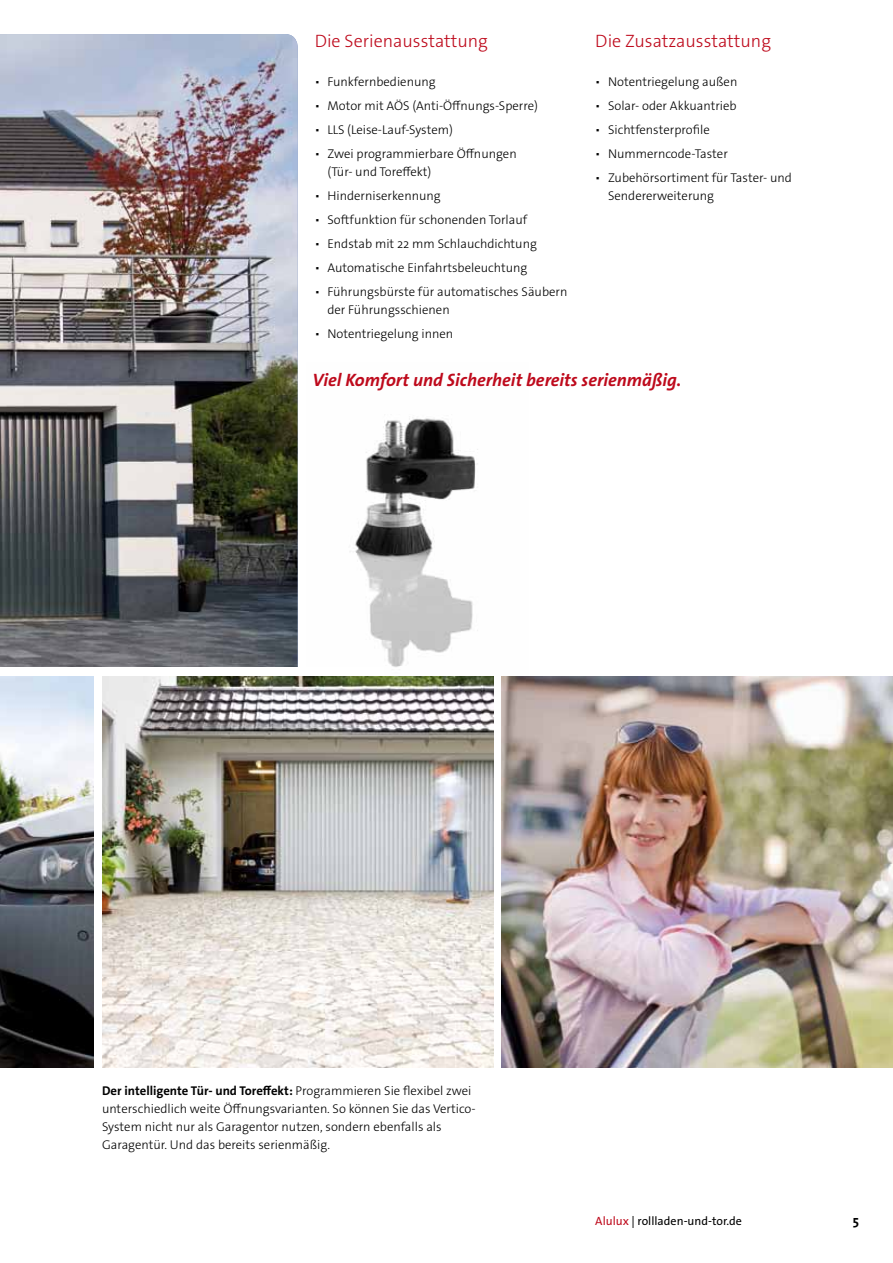
<style>
.page{position:relative;width:893px;height:1263px;background:#fff}
.page>*{position:absolute;margin:0;border:0;box-sizing:border-box;transform-origin:0 0}
.t1{font:italic 700 18px "The Sans Os F";color:#be0a1c}
.t2{font:300 18px "The Sans Os F";color:#be0a1c}
.t3{font:700 13.5px "The Sans Os F";color:#000}
.t4{font:300 12.75px/18px "The Sans Os F";color:#000}
.t5{font:12px "The Sans Os F";color:#000}
.s1{font-weight:700}
.s2{color:#be0a1c}
</style>
<div class="page">
<img style="left:350px;top:418px;width:152px;height:273px">
<img style="left:0;top:34px;width:298px;height:633px">
<div style="left:0;top:668px;width:384px;height:214px;background:#fff"></div>
<img style="left:102px;top:676px;width:391px;height:391px">
<img style="left:0;top:676px;width:94px;height:391px">
<img style="left:502px;top:676px;width:391px;height:391px">
<h1 class="t2" style="left:315px;top:29px;width:175px">Die Serienausstattung</h1>
<p class="t4" style="left:315px;top:73px;width:123px">▪ Funkfernbedienung</p>
<p class="t4" style="left:315px;top:97px;width:225px">▪ Motor mit AÖS (Anti-Öffnungs-Sperre)</p>
<p class="t4" style="left:315px;top:121px;width:140px">▪ LLS (Leise-Lauf-System)</p>
<p class="t4" style="left:327px;top:145px;width:191px;text-indent:-13px">▪ Zwei programmierbare Öffnungen (Tür- und Toreffekt)</p>
<p class="t4" style="left:315px;top:187px;width:128px">▪ Hinderniserkennung</p>
<p class="t4" style="left:315px;top:211px;width:214px">▪ Softfunktion für schonenden Torlauf</p>
<p class="t4" style="left:315px;top:235px;width:224px">▪ Endstab mit 22 mm Schlauchdichtung</p>
<p class="t4" style="left:315px;top:259px;width:214px">▪ Automatische Einfahrtsbeleuchtung</p>
<p class="t4" style="left:327px;top:283px;width:242px;text-indent:-13px">▪ Führungsbürste für automatisches Säubern der Führungsschienen</p>
<p class="t4" style="left:315px;top:325px;width:140px">▪ Notentriegelung innen</p>
<h1 class="t2" style="left:595px;top:29px;width:177px">Die Zusatzausstattung</h1>
<p class="t4" style="left:595px;top:73px;width:144px">▪ Notentriegelung außen</p>
<p class="t4" style="left:595px;top:97px;width:143px">▪ Solar- oder Akkuantrieb</p>
<p class="t4" style="left:595px;top:121px;width:116px">▪ Sichtfensterprofile</p>
<p class="t4" style="left:595px;top:145px;width:134px">▪ Nummerncode-Taster</p>
<p class="t4" style="left:608px;top:169px;width:185px;text-indent:-13px">▪ Zubehörsortiment für Taster- und<br>Sendererweiterung</p>
<h1 class="t1" style="left:313px;top:369px;width:370px">Viel Komfort und Sicherheit bereits serienmäßig.</h1>
<p class="t4" style="left:102px;top:1081px;width:375px"><span class="s1">Der intelligente Tür- und Toreffekt:</span> Programmieren Sie flexibel zwei unterschiedlich weite Öffnungsvarianten. So können Sie das Vertico-System nicht nur als Garagentor nutzen, sondern ebenfalls als Garagentür. Und das bereits serienmäßig.</p>
<p class="t5" style="left:595px;top:1213px;width:148px"><span class="s2">Alulux</span> | rollladen-und-tor.de</p>
<p class="t3" style="left:853px;top:1212px;width:8px">5</p>
</div>
